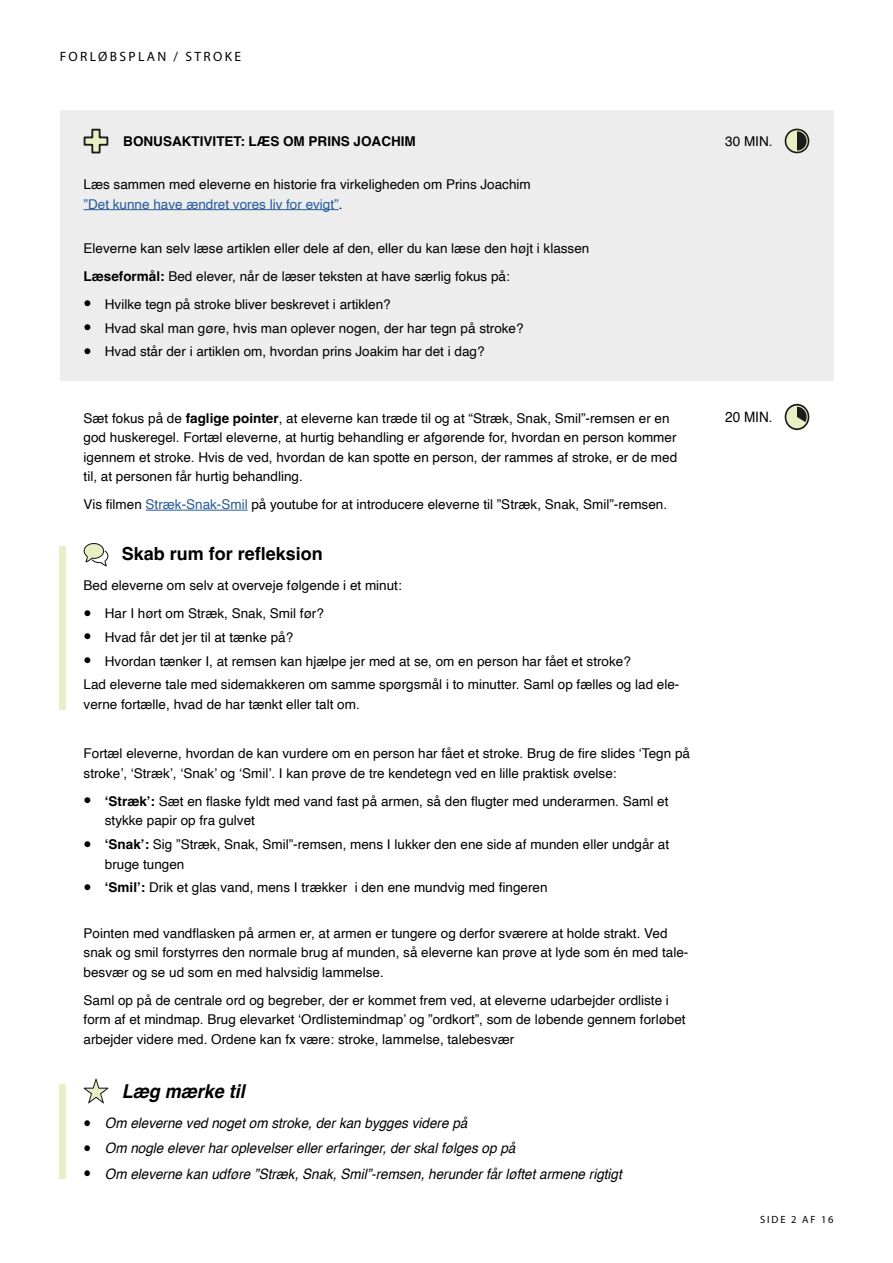
<style>
.page{position:relative;width:893px;height:1263px;background:#fff}
.page>*{position:absolute;margin:0;border:0;box-sizing:border-box;transform-origin:0 0}
.t1{font:italic 700 19.2px "Helvetica";color:#000;scale:.94 1}
.t2{font:700 18px "Helvetica";color:#000}
.t3{font:italic 14.4px "Helvetica";color:#000;scale:.94 1}
.t4{font:14.4px "Helvetica";color:#000;scale:.94 1}
.t5{font:13.5px/19.5px "Helvetica";color:#000}
.t6{font:700 13.5px "Helvetica";color:#000}
.t7{font:13.5px "Myriad Pro";letter-spacing:.175em;color:#000}
.t8{font:10.5px "Myriad Pro";letter-spacing:.175em;color:#000}
.s1{color:#275b9b}
.s2{font-weight:700}
.s3{font-style:normal;font-size:13.5px}
</style>
<div class="page">
<div style="left:60px;top:111px;width:773px;height:270px;background:#ededed"></div>
<hr style="left:84px;top:209px;width:255px;height:1px;background:#275b9b">
<svg style="left:83px;top:128px;width:26px;height:26px"></svg>
<svg style="left:785px;top:129px;width:24px;height:24px"></svg>
<hr style="left:146px;top:510px;width:102px;height:1px;background:#275b9b">
<svg style="left:785px;top:404px;width:24px;height:26px"></svg>
<div style="left:60px;top:546px;width:6px;height:164px;background:#e9efc4"></div>
<svg style="left:83px;top:543px;width:26px;height:23px"></svg>
<svg style="left:84px;top:1078px;width:24px;height:25px"></svg>
<div style="left:60px;top:1084px;width:6px;height:94px;background:#e9efc4"></div>
<p class="t7" style="left:60px;top:48px;width:183px">FORLØBSPLAN / STROKE</p>
<p class="t6" style="left:123px;top:133px;width:294px">BONUSAKTIVITET: LÆS OM PRINS JOACHIM</p>
<p class="t5" style="left:725px;top:132px;width:49px">30 MIN.</p>
<p class="t5" style="left:84px;top:175px;width:449px">Læs sammen med eleverne en historie fra virkeligheden om Prins Joachim <span class="s1">”Det kunne have ændret vores liv for evigt”</span>.</p>
<p class="t5" style="left:84px;top:234px;width:507px;line-height:28px">Eleverne kan selv læse artiklen eller dele af den, eller du kan læse den højt i klassen<br><span class="s2">Læseformål:</span> Bed elever, når de læser teksten at have særlig fokus på:</p>
<p class="t5" style="left:84px;top:295px;width:309px">● Hvilke tegn på stroke bliver beskrevet i artiklen?</p>
<p class="t5" style="left:84px;top:318px;width:441px">● Hvad skal man gøre, hvis man oplever nogen, der har tegn på stroke?</p>
<p class="t5" style="left:84px;top:342px;width:402px">● Hvad står der i artiklen om, hvordan prins Joakim har det i dag?</p>
<p class="t5" style="left:84px;top:408px;width:595px">Sæt fokus på de <span class="s2">faglige pointer</span>, at eleverne kan træde til og at “Stræk, Snak, Smil”-remsen er en god huskeregel. Fortæl eleverne, at hurtig behandling er afgørende for, hvordan en person kommer igennem et stroke. Hvis de ved, hvordan de kan spotte en person, der rammes af stroke, er de med til, at personen får hurtig behandling.</p>
<p class="t5" style="left:84px;top:495px;width:585px">Vis filmen <span class="s1">Stræk-Snak-Smil</span> på youtube for at introducere eleverne til ”Stræk, Snak, Smil”-remsen.</p>
<h2 class="t2" style="left:122px;top:543px;width:203px">Skab rum for refleksion</h2>
<p class="t5" style="left:84px;top:576px;width:320px">Bed eleverne om selv at overveje følgende i et minut:</p>
<p class="t5" style="left:84px;top:604px;width:242px">● Har I hørt om Stræk, Snak, Smil før?</p>
<p class="t5" style="left:84px;top:628px;width:211px">● Hvad får det jer til at tænke på?</p>
<p class="t5" style="left:84px;top:649px;width:597px;line-height:23.7px">● Hvordan tænker I, at remsen kan hjælpe jer med at se, om en person har fået et stroke?<br>Lad eleverne tale med sidemakkeren om samme spørgsmål i to minutter. Saml op fælles og lad ele-</p>
<p class="t5" style="left:84px;top:695px;width:278px">verne fortælle, hvad de har tænkt eller talt om.</p>
<p class="t5" style="left:84px;top:744px;width:608px">Fortæl eleverne, hvordan de kan vurdere om en person har fået et stroke. Brug de fire slides ‘Tegn på stroke’, ‘Stræk’, ‘Snak’ og ‘Smil’. I kan prøve de tre kendetegn ved en lille praktisk øvelse:</p>
<p class="t5" style="left:105px;top:792px;width:565px;text-indent:-21px">● <span class="s2">‘Stræk’:</span> Sæt en flaske fyldt med vand fast på armen, så den flugter med underarmen. Saml et stykke papir op fra gulvet</p>
<p class="t5" style="left:105px;top:835px;width:566px;text-indent:-21px">● <span class="s2">‘Snak’:</span> Sig ”Stræk, Snak, Smil”-remsen, mens I lukker den ene side af munden eller undgår at bruge tungen</p>
<p class="t5" style="left:84px;top:878px;width:465px">● <span class="s2">‘Smil’:</span> Drik et glas vand, mens I trækker i den ene mundvig med fingeren</p>
<p class="t5" style="left:84px;top:924px;width:606px">Pointen med vandflasken på armen er, at armen er tungere og derfor sværere at holde strakt. Ved snak og smil forstyrres den normale brug af munden, så eleverne kan prøve at lyde som én med tale&shy;besvær og se ud som en med halvsidig lammelse.</p>
<p class="t5" style="left:84px;top:991px;width:603px">Saml op på de centrale ord og begreber, der er kommet frem ved, at eleverne udarbejder ordliste i form af et mindmap. Brug elevarket ‘Ordlistemindmap’ og ”ordkort”, som de løbende gennem forløbet arbejder videre med. Ordene kan fx være: stroke, lammelse, talebesvær</p>
<h1 class="t1" style="left:122px;top:1080px;width:132px">Læg mærke til</h1>
<p class="t3" style="left:84px;top:1112px;width:410px"><span class="s3">●</span> Om eleverne ved noget om stroke, der kan bygges videre på</p>
<p class="t3" style="left:84px;top:1137px;width:461px"><span class="s3">●</span> Om nogle elever har oplevelser eller erfaringer, der skal følges op på</p>
<p class="t3" style="left:84px;top:1162px;width:574px"><span class="s3">●</span> Om eleverne kan udføre ”Stræk, Snak, Smil”-remsen, herunder får løftet armene rigtigt</p>
<p class="t4" style="left:725px;top:406px;width:52px">20 MIN.</p>
<p class="t8" style="left:760px;top:1213px;width:75px">SIDE 2 AF 16</p>
</div>
